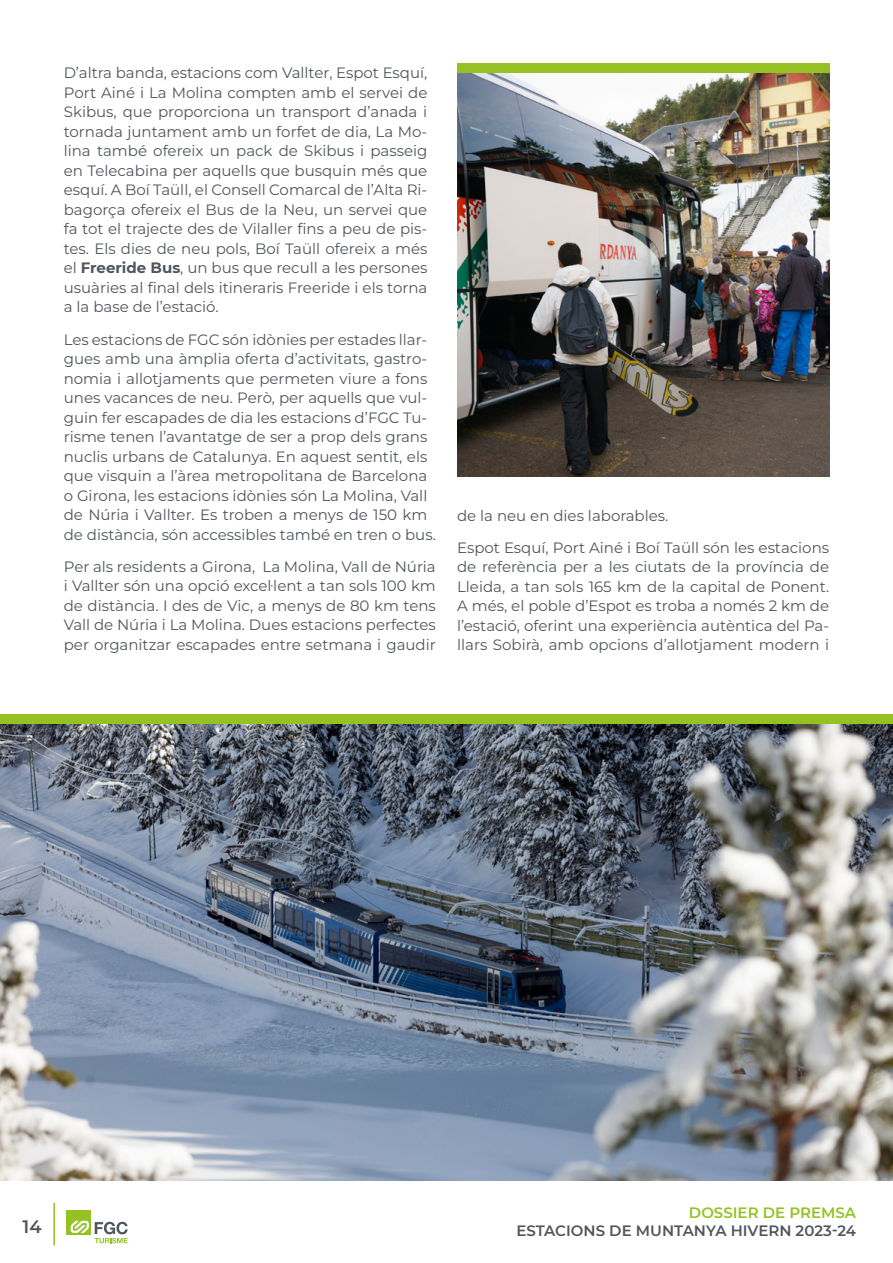
<style>
.page{position:relative;width:893px;height:1263px;background:#fff}
.page>*{position:absolute;margin:0;border:0;box-sizing:border-box;transform-origin:0 0}
.t1{font:600 18px "Montserrat";color:#51565c}
.t2{font:15px/19.5px "Montserrat";color:#51565c;text-align:justify}
.t3{font:600 15px "Montserrat";color:#51565c}
.t4{font:600 15px "Montserrat";color:#95c123}
.s1{font-weight:700}
</style>
<div class="page">
<img style="left:0;top:724px;width:893px;height:456px">
<div style="left:0;top:714px;width:893px;height:10px;background:#95c122"></div>
<img style="left:457px;top:73px;width:372px;height:403px">
<div style="left:457px;top:64px;width:372px;height:9px;background:#95c122"></div>
<div style="left:66px;top:1210px;width:24px;height:24px;background:#94c124"></div>
<svg style="left:71px;top:1221px;width:18px;height:12px"></svg>
<svg style="left:95px;top:1222px;width:33px;height:21px"></svg>
<hr style="left:53px;top:1203px;width:2px;height:42px;background:#95c123">
<p class="t2" style="left:64px;top:63px;width:365px">D’altra banda, estacions com Vallter, Espot Esquí, Port Ainé i La Molina compten amb el servei de Skibus, que proporciona un transport d’anada i tornada juntament amb un forfet de dia, La Mo&shy;lina també ofereix un pack de Skibus i passeig en Telecabina per aquells que busquin més que esquí. A Boí Taüll, el Consell Comarcal de l’Alta Ri&shy;bagorça ofereix el Bus de la Neu, un servei que fa tot el trajecte des de Vilaller fins a peu de pis&shy;tes. Els dies de neu pols, Boí Taüll ofereix a més el <span class="s1">Freeride Bus</span>, un bus que recull a les persones usuàries al final dels itineraris Freeride i els torna a la base de l’estació.</p>
<p class="t2" style="left:64px;top:329px;width:374px;text-align:left">Les estacions de FGC són idònies per estades llar&shy;gues amb una àmplia oferta d’activitats, gastro&shy;nomia i allotjaments que permeten viure a fons unes vacances de neu. Però, per aquells que vul&shy;guin fer escapades de dia les estacions d’FGC Tu&shy;risme tenen l’avantatge de ser a prop dels grans nuclis urbans de Catalunya. En aquest sentit, els que visquin a l’àrea metropolitana de Barcelona o Girona, les estacions idònies són La Molina, Vall de Núria i Vallter. Es troben a menys de 150 km de distància, són accessibles també en tren o bus.</p>
<p class="t2" style="left:64px;top:556px;width:374px">Per als residents a Girona, La Molina, Vall de Núria i Vallter són una opció excel·lent a tan sols 100 km de distància. I des de Vic, a menys de 80 km tens Vall de Núria i La Molina. Dues estacions perfectes per organitzar escapades entre setmana i gaudir</p>
<p class="t2" style="left:457px;top:499px;width:373px;line-height:32.2px">de la neu en dies laborables.<br>Espot Esquí, Port Ainé i Boí Taüll són les estacions</p>
<p class="t2" style="left:457px;top:557px;width:374px">de referència per a les ciutats de la província de Lleida, a tan sols 165 km de la capital de Ponent.<br>A més, el poble d’Espot es troba a només 2 km de l’estació, oferint una experiència autèntica del Pa&shy;llars Sobirà, amb opcions d’allotjament modern i</p>
<p class="t1" style="left:23px;top:1213px;width:21px">14</p>
<p class="t4" style="left:689px;top:1202px;width:169px">DOSSIER DE PREMSA</p>
<p class="t3" style="left:516px;top:1220px;width:341px">ESTACIONS DE MUNTANYA HIVERN 2023-24</p>
</div>
